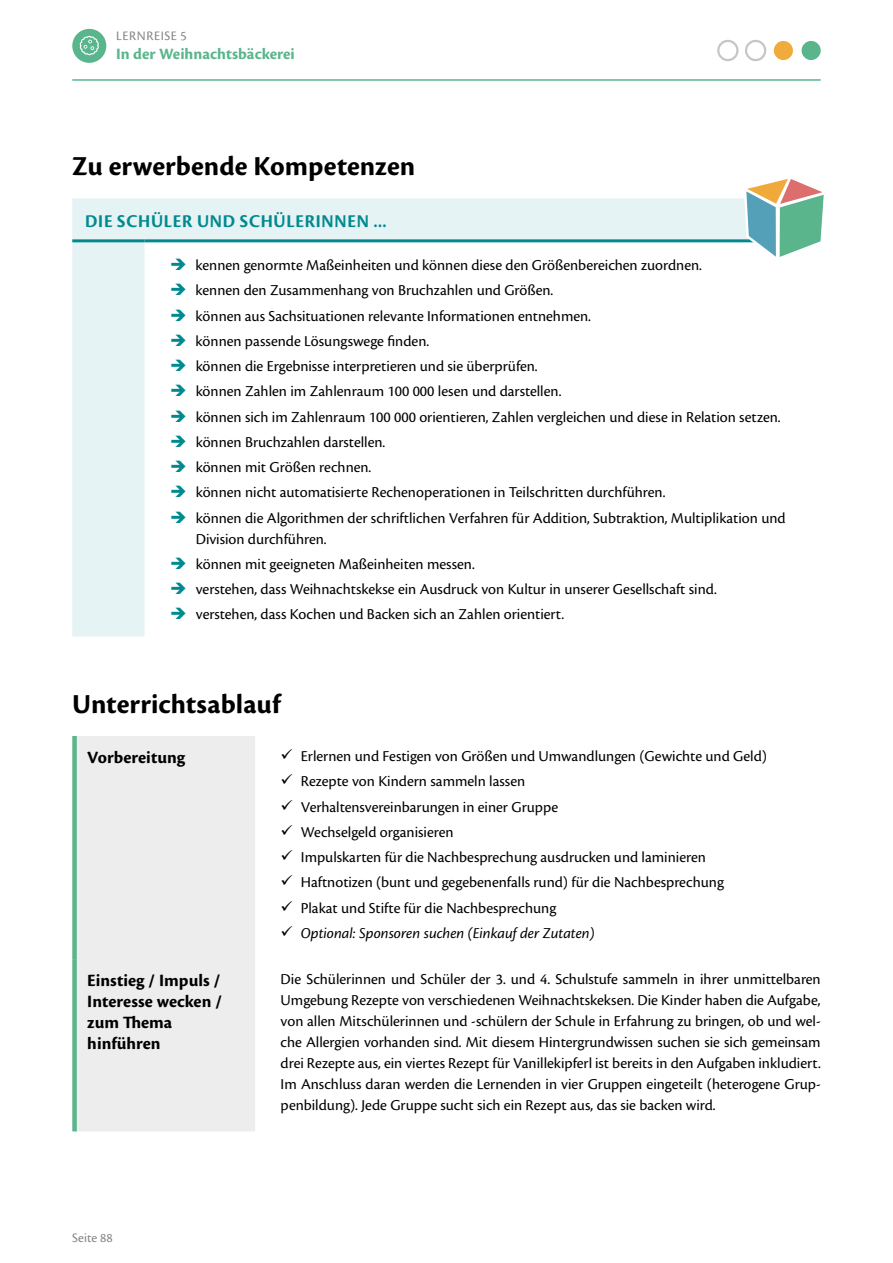
<style>
.page{position:relative;width:893px;height:1263px;background:#fff}
.page>*{position:absolute;margin:0;border:0;box-sizing:border-box;transform-origin:0 0}
.t1{font:700 28.5px "Cronos Pro";color:#000}
.t2{font:18.75px "Cronos Pro Bold Disp";letter-spacing:.04em;color:#008a90}
.t3{font:700 18px/21px "Cronos Pro";color:#000}
.t4{font:700 16.5px "Cronos Pro";color:#59b58c}
.t5{font:15.75px/25.2px "Cronos Pro";color:#000}
.t6{font:italic 15.75px "Cronos Pro";letter-spacing:-.005em;color:#000}
.t7{font:13.5px "Cronos Pro";color:#878787}
</style>
<div class="page">
<hr style="left:72px;top:79px;width:749px;height:2px;background:#59b58c">
<div style="left:801px;top:41px;width:20px;height:19px;background:#59b58c;border-radius:50%"></div>
<div style="left:774px;top:41px;width:19px;height:19px;background:#f0ab3d;border-radius:50%"></div>
<div style="left:745px;top:40px;width:21px;height:21px;border:2px solid #c6c6c6;border-radius:50%"></div>
<div style="left:717px;top:40px;width:22px;height:21px;border:2px solid #c6c6c6;border-radius:50%"></div>
<div style="left:72px;top:29px;width:34px;height:34px;background:#59b58c;border-radius:50%"></div>
<svg style="left:80px;top:36px;width:19px;height:19px"></svg>
<svg style="left:72px;top:198px;width:672px;height:438px"></svg>
<hr style="left:72px;top:239px;width:73px;height:3px;background:#008a90">
<hr style="left:145px;top:239px;width:676px;height:3px;background:#008a90">
<div style="left:77px;top:736px;width:178px;height:395px;background:#ededed"></div>
<div style="left:72px;top:736px;width:5px;height:223px;background:#59b58c"></div>
<div style="left:72px;top:959px;width:5px;height:172px;background:#59b58c"></div>
<svg style="left:744px;top:179px;width:80px;height:78px"></svg>
<svg style="left:171px;top:259px;width:15px;height:11px"></svg>
<svg style="left:171px;top:284px;width:15px;height:11px"></svg>
<svg style="left:171px;top:309px;width:15px;height:12px"></svg>
<svg style="left:171px;top:334px;width:15px;height:12px"></svg>
<svg style="left:171px;top:360px;width:15px;height:11px"></svg>
<svg style="left:171px;top:385px;width:15px;height:11px"></svg>
<svg style="left:172px;top:410px;width:14px;height:12px"></svg>
<svg style="left:172px;top:435px;width:14px;height:12px"></svg>
<svg style="left:172px;top:461px;width:14px;height:11px"></svg>
<svg style="left:172px;top:486px;width:14px;height:11px"></svg>
<svg style="left:172px;top:511px;width:14px;height:12px"></svg>
<svg style="left:172px;top:557px;width:14px;height:12px"></svg>
<svg style="left:172px;top:583px;width:14px;height:11px"></svg>
<svg style="left:172px;top:608px;width:14px;height:11px"></svg>
<p class="t7" style="left:116px;top:28px;width:38px">Lernreise</p>
<p class="t7" style="left:181px;top:28px;width:8px">5</p>
<p class="t4" style="left:116px;top:45px;width:180px">In der Weihnachtsbäckerei</p>
<h1 class="t1" style="left:72px;top:150px;width:344px">Zu erwerbende Kompetenzen</h1>
<p class="t2" style="left:85px;top:210px;width:303px">DIE SCHÜLER UND SCHÜLERINNEN …</p>
<p class="t5" style="left:196px;top:253px;width:592px">kennen genormte Maßeinheiten und können diese den Größenbereichen zuordnen.<br>kennen den Zusammenhang von Bruchzahlen und Größen.<br>können aus Sachsituationen relevante Informationen entnehmen.<br>können passende Lösungswege finden.<br>können die Ergebnisse interpretieren und sie überprüfen.<br>können Zahlen im Zahlenraum 100 000 lesen und darstellen.<br>können sich im Zahlenraum 100 000 orientieren, Zahlen vergleichen und diese in Relation setzen. können Bruchzahlen darstellen.<br>können mit Größen rechnen.<br>können nicht automatisierte Rechenoperationen in Teilschritten durchführen.<br>können die Algorithmen der schriftlichen Verfahren für Addition, Subtraktion, Multiplikation und</p>
<p class="t5" style="left:196px;top:526px;width:522px">Division durchführen.<br>können mit geeigneten Maßeinheiten messen.<br>verstehen, dass Weihnachtskekse ein Ausdruck von Kultur in unserer Gesellschaft sind. verstehen, dass Kochen und Backen sich an Zahlen orientiert.</p>
<h1 class="t1" style="left:72px;top:688px;width:210px">Unterrichtsablauf</h1>
<p class="t3" style="left:87px;top:747px;width:99px">Vorbereitung</p>
<p class="t5" style="left:301px;top:744px;width:468px">Erlernen und Festigen von Größen und Umwandlungen (Gewichte und Geld)<br>Rezepte von Kindern sammeln lassen<br>Verhaltensvereinbarungen in einer Gruppe<br>Wechselgeld organisieren<br>Impulskarten für die Nachbesprechung ausdrucken und laminieren Haftnotizen (bunt und gegebenenfalls rund) für die Nachbesprechung<br>Plakat und Stifte für die Nachbesprechung</p>
<p class="t6" style="left:301px;top:924px;width:295px">Optional: Sponsoren suchen (Einkauf der Zutaten)</p>
<p class="t3" style="left:87px;top:970px;width:137px">Einstieg / Impuls /<br>Interesse wecken / zum Thema hinführen</p>
<p class="t5" style="left:281px;top:969px;width:542px;line-height:21px;text-align:justify">Die Schülerinnen und Schüler der 3. und 4. Schulstufe sammeln in ihrer unmittelbaren Umgebung Rezepte von verschiedenen Weihnachtskeksen. Die Kinder haben die Aufgabe, von allen Mitschülerinnen und -schülern der Schule in Erfahrung zu bringen, ob und wel&shy;che Allergien vorhanden sind. Mit diesem Hintergrundwissen suchen sie sich gemeinsam drei Rezepte aus, ein viertes Rezept für Vanillekipferl ist bereits in den Aufgaben inkludiert.<br>Im Anschluss daran werden die Lernenden in vier Gruppen eingeteilt (heterogene Grup&shy;penbildung). Jede Gruppe sucht sich ein Rezept aus, das sie backen wird.</p>
<p class="t7" style="left:72px;top:1230px;width:42px">Seite 88</p>
</div>
